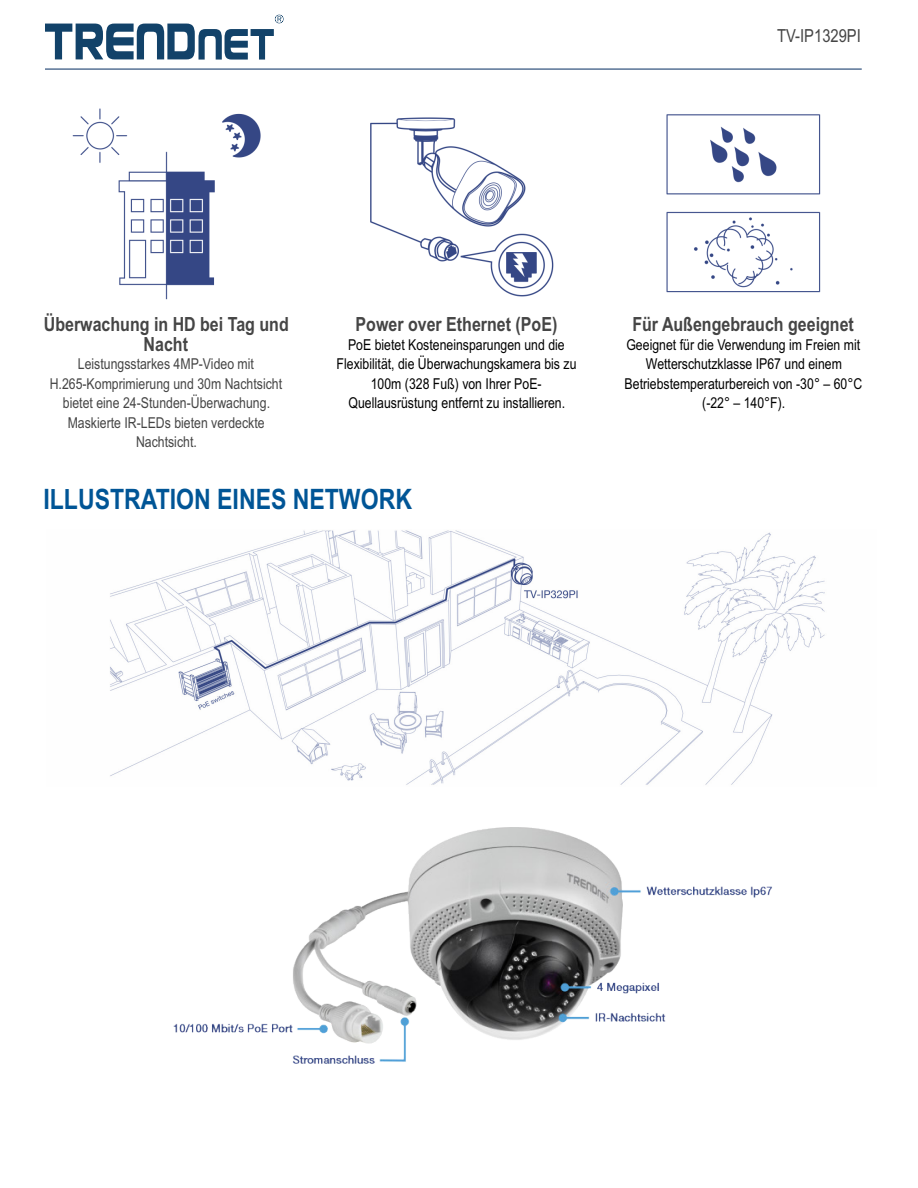
<style>
.page{position:relative;width:918px;height:1188px;background:#fff}
.page>*{position:absolute;margin:0;border:0;box-sizing:border-box;transform-origin:0 0}
.t1{font:700 28.2px "Arial Narrow";color:#005596}
.t2{font:700 19.5px/19.6px "Arial Narrow";color:#454545;text-align:center}
.t3{font:18px "Arial Narrow";color:#454545}
.t4{font:15px/19.5px "Arial Narrow";color:#000;text-align:center}
.t5{font:15px/19.5px "Arial Narrow";color:#454545;text-align:center}
</style>
<div class="page">
<img style="left:72px;top:108px;width:189px;height:192px">
<img style="left:370px;top:117px;width:184px;height:180px">
<img style="left:666px;top:114px;width:155px;height:179px">
<img style="left:110px;top:530px;width:715px;height:255px">
<img style="left:173px;top:827px;width:599px;height:237px">
<svg style="left:45px;top:15px;width:238px;height:45px"></svg>
<hr style="left:45px;top:68px;width:817px;height:2px;background:#32537e">
<p class="t3" style="left:777px;top:28px;width:85px">TV-IP1329PI</p>
<h2 class="t2" style="left:44px;top:316px;width:246px">Überwachung in HD bei Tag und<br>Nacht</h2>
<p class="t5" style="left:50px;top:356px;width:234px">Leistungsstarkes 4MP-Video mit<br>H.265-Komprimierung und 30m Nachtsicht bietet eine 24-Stunden-Überwachung.<br>Maskierte IR-LEDs bieten verdeckte<br>Nachtsicht.</p>
<h2 class="t2" style="left:356px;top:316px;width:203px">Power over Ethernet (PoE)</h2>
<p class="t4" style="left:337px;top:336px;width:241px">PoE bietet Kosteneinsparungen und die Flexibilität, die Überwachungskamera bis zu 100m (328 Fuß) von Ihrer PoE-Quellausrüstung entfernt zu installieren.</p>
<h1 class="t1" style="left:43px;top:489px;width:370px">ILLUSTRATION EINES NETWORK</h1>
<h2 class="t2" style="left:632px;top:316px;width:223px">Für Außengebrauch geeignet</h2>
<p class="t4" style="left:625px;top:336px;width:239px">Geeignet für die Verwendung im Freien mit Wetterschutzklasse IP67 und einem Betriebstemperaturbereich von -30° – 60°C (-22° – 140°F).</p>
</div>
